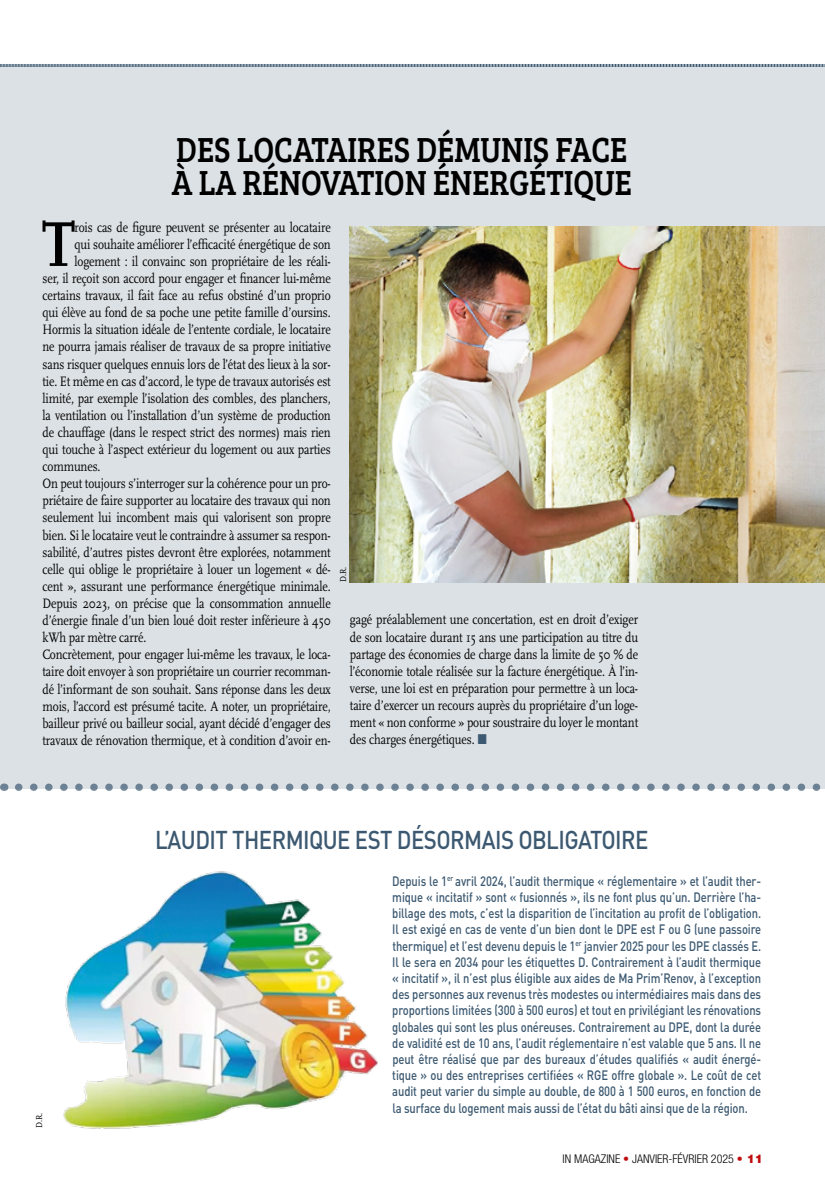
<style>
.page{position:relative;width:825px;height:1195px;background:#fff}
.page>*{position:absolute;margin:0;border:0;box-sizing:border-box;transform-origin:0 0}
.t1{font:700 66px "Scala";color:#000;scale:.83 1}
.t2{font:36px/33px "Bree Serif";color:#000;scale:.87 1}
.t3{font:500 25.5px "DIN";letter-spacing:-.025em;color:#3c5971;scale:.87 1}
.t4{font:14.25px/17.1px "Scala";letter-spacing:-.01em;color:#000;text-align:justify;scale:.83 1}
.t5{font:500 13.5px/16.2px "DIN";letter-spacing:-.01em;color:#3c5971;text-align:justify;scale:.83 1}
.t6{font:300 condensed 12px "Helvetica Neue";color:#000}
.t7{font:9px "Scala";color:#000;scale:.9 1}
.s1{color:#3c5971}
.s2{color:#c00d0e}
.s3{font-weight:900;font-stretch:normal;color:#c00d0e}
</style>
<div class="page">
<div style="left:0;top:66px;width:825px;height:723px;background:#dce1e5"></div>
<svg style="left:0;top:64px;width:825px;height:3px;background:#798c9d"></svg>
<img style="left:63px;top:871px;width:315px;height:258px">
<svg style="left:19px;top:783px;width:802px;height:8px"></svg>
<img style="left:350px;top:227px;width:475px;height:355px">
<h2 class="t2" style="left:172px;top:133px;width:531px">DES LOCATAIRES DÉMUNIS FACE<br>À LA RÉNOVATION ÉNERGÉTIQUE</h2>
<h1 class="t1" style="left:42px;top:207px;width:41px">T</h1>
<p class="t4" style="left:74px;top:219px;width:310px">rois cas de figure peuvent se présenter au locataire</p>
<p class="t4" style="left:74px;top:236px;width:310px">qui souhaite améliorer l’efficacité énergétique de son</p>
<p class="t4" style="left:74px;top:253px;width:310px">logement : il convainc son propriétaire de les réali-</p>
<p class="t4" style="left:43px;top:270px;width:349px">ser, il reçoit son accord pour engager et financer lui-même</p>
<p class="t4" style="left:43px;top:287px;width:349px">certains travaux, il fait face au refus obstiné d’un proprio</p>
<p class="t4" style="left:43px;top:304px;width:349px">qui élève au fond de sa poche une petite famille d’oursins.</p>
<p class="t4" style="left:43px;top:321px;width:349px">Hormis la situation idéale de l’entente cordiale, le locataire</p>
<p class="t4" style="left:43px;top:338px;width:349px">ne pourra jamais réaliser de travaux de sa propre initiative</p>
<p class="t4" style="left:43px;top:356px;width:349px">sans risquer quelques ennuis lors de l’état des lieux à la sor-</p>
<p class="t4" style="left:43px;top:373px;width:349px">tie. Et même en cas d’accord, le type de travaux autorisés est</p>
<p class="t4" style="left:43px;top:390px;width:349px">limité, par exemple l’isolation des combles, des planchers,</p>
<p class="t4" style="left:43px;top:407px;width:349px">la ventilation ou l’installation d’un système de production</p>
<p class="t4" style="left:43px;top:424px;width:349px">de chauffage (dans le respect strict des normes) mais rien</p>
<p class="t4" style="left:43px;top:441px;width:349px">qui touche à l’aspect extérieur du logement ou aux parties</p>
<p class="t4" style="left:43px;top:458px;width:71px">communes.</p>
<p class="t4" style="left:43px;top:475px;width:349px">On peut toujours s’interroger sur la cohérence pour un pro-</p>
<p class="t4" style="left:43px;top:492px;width:349px">priétaire de faire supporter au locataire des travaux qui non</p>
<p class="t4" style="left:43px;top:509px;width:349px">seulement lui incombent mais qui valorisent son propre</p>
<p class="t4" style="left:43px;top:527px;width:349px">bien. Si le locataire veut le contraindre à assumer sa respon-</p>
<p class="t4" style="left:43px;top:544px;width:349px">sabilité, d’autres pistes devront être explorées, notamment</p>
<p class="t4" style="left:43px;top:561px;width:349px">celle qui oblige le propriétaire à louer un logement « dé-</p>
<p class="t4" style="left:43px;top:578px;width:349px">cent », assurant une performance énergétique minimale.</p>
<p class="t4" style="left:43px;top:595px;width:349px">Depuis 2023, on précise que la consommation annuelle</p>
<p class="t4" style="left:43px;top:612px;width:349px">d’énergie finale d’un bien loué doit rester inférieure à 450</p>
<p class="t4" style="left:43px;top:629px;width:127px">kWh par mètre carré.</p>
<p class="t4" style="left:43px;top:646px;width:349px">Concrètement, pour engager lui-même les travaux, le loca-</p>
<p class="t4" style="left:43px;top:663px;width:349px">taire doit envoyer à son propriétaire un courrier recomman-</p>
<p class="t4" style="left:43px;top:680px;width:349px">dé l’informant de son souhait. Sans réponse dans les deux</p>
<p class="t4" style="left:43px;top:698px;width:349px">mois, l’accord est présumé tacite. A noter, un propriétaire,</p>
<p class="t4" style="left:43px;top:715px;width:349px">bailleur privé ou bailleur social, ayant décidé d’engager des</p>
<p class="t4" style="left:43px;top:732px;width:349px">travaux de rénovation thermique, et à condition d’avoir en-</p>
<p class="t7" style="left:338px;top:582px;width:18px;rotate:-90deg">D.R.</p>
<p class="t4" style="left:350px;top:611px;width:349px">gagé préalablement une concertation, est en droit d’exiger de son locataire durant 15 ans une participation au titre du partage des économies de charge dans la limite de 50 % de l’économie totale réalisée sur la facture énergétique. À l’in&shy;verse, une loi est en préparation pour permettre à un loca&shy;taire d’exercer un recours auprès du propriétaire d’un loge&shy;ment « non conforme » pour soustraire du loyer le montant des charges énergétiques. <span class="s1">■</span></p>
<p class="t7" style="left:34px;top:1128px;width:18px;rotate:-90deg">D.R.</p>
<h3 class="t3" style="left:155px;top:824px;width:569px">L’AUDIT THERMIQUE EST DÉSORMAIS OBLIGATOIRE</h3>
<p class="t5" style="left:392px;top:872px;width:446px">Depuis le 1<sup>er</sup> avril 2024, l’audit thermique « réglementaire » et l’audit ther&shy;mique « incitatif » sont « fusionnés », ils ne font plus qu’un. Derrière l’ha&shy;billage des mots, c’est la disparition de l’incitation au profit de l’obligation.<br>Il est exigé en cas de vente d’un bien dont le DPE est F ou G (une passoire thermique) et l’est devenu depuis le 1<sup>er</sup> janvier 2025 pour les DPE classés E.<br>Il le sera en 2034 pour les étiquettes D. Contrairement à l’audit thermique « incitatif », il n’est plus éligible aux aides de Ma Prim’Renov, à l’exception des personnes aux revenus très modestes ou intermédiaires mais dans des proportions limitées (300 à 500 euros) et tout en privilégiant les rénovations globales qui sont les plus onéreuses. Contrairement au DPE, dont la durée de validité est de 10 ans, l’audit réglementaire n’est valable que 5 ans. Il ne peut être réalisé que par des bureaux d’études qualifiés « audit énergé&shy;tique » ou des entreprises certifiées « RGE offre globale ». Le coût de cet audit peut varier du simple au double, de 800 à 1 500 euros, en fonction de la surface du logement mais aussi de l’état du bâti ainsi que de la région.</p>
<p class="t6" style="left:563px;top:1152px;width:202px">IN MAGAZINE <span class="s2">•</span> JANVIER-FÉVRIER 2025 <span class="s3">• 11</span></p>
</div>
